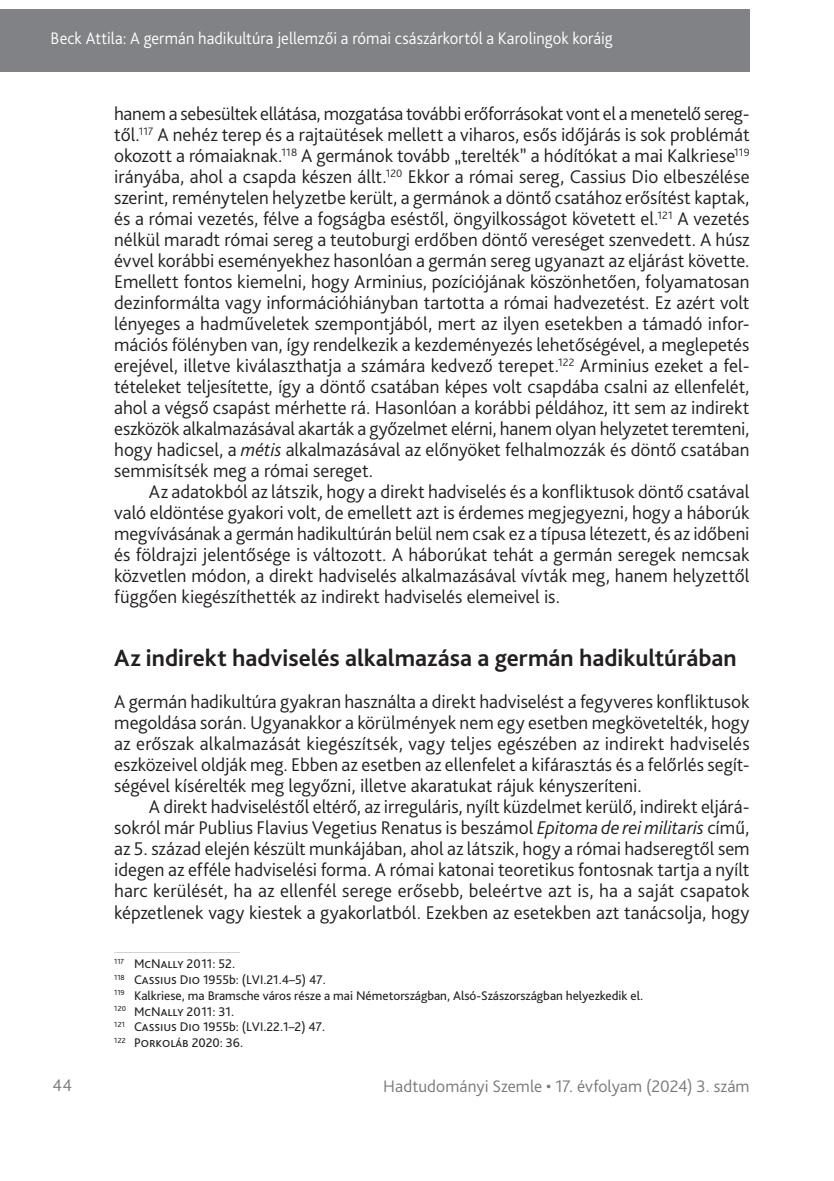
<style>
.page{position:relative;width:834px;height:1181px;background:#fff}
.page>*{position:absolute;margin:0;border:0;box-sizing:border-box;transform-origin:0 0}
._1_1__Head{font:700 24.5px "Bliss Pro";color:#231f20}
._1__Body{font:300 19.25px/21px "Bliss Pro";color:#231f20;text-align:justify}
._2__Body_1st_paragraph{font:300 19.25px/21px "Bliss Pro";color:#231f20;text-align:justify}
.t1{font:300 17.5px "Bliss Pro";color:#fff;scale:.95 1}
.t2{font:300 17.5px "Bliss Pro";letter-spacing:.005em;color:#767a7c}
.Lábjegyzet{font:13.12px "Bliss Pro";color:#231f20}
.s1{font-style:italic}
</style>
<div class="page">
<div style="left:0;top:9px;width:749px;height:63px;background:#808285"></div>
<hr style="left:114px;top:952px;width:126px;height:1px;background:#d1d2d4">
<p class="t1" style="left:51px;top:27px;width:593px">Beck Attila: A germán hadikultúra jellemzői a római császárkortól a Karolingok koráig</p>
<p class="_1__Body" style="left:114px;top:103px;width:637px">hanem a sebesültek ellátása, mozgatása további erőforrásokat vont el a menetelő sereg&shy;től.<sup>117</sup> A nehéz terep és a rajtaütések mellett a viharos, esős időjárás is sok problémát okozott a rómaiaknak.<sup>118</sup> A germánok tovább „terelték” a hódítókat a mai Kalkriese<sup>119 </sup>irányába, ahol a csapda készen állt.<sup>120</sup> Ekkor a római sereg, Cassius Dio elbeszélése szerint, reménytelen helyzetbe került, a germánok a döntő csatához erősítést kaptak, és a római vezetés, félve a fogságba eséstől, öngyilkosságot követett el.<sup>121</sup> A vezetés nélkül maradt római sereg a teutoburgi erdőben döntő vereséget szenvedett. A húsz évvel korábbi eseményekhez hasonlóan a germán sereg ugyanazt az eljárást követte.<br>Emellett fontos kiemelni, hogy Arminius, pozíciójának köszönhetően, folyamatosan dezinformálta vagy információhiányban tartotta a római hadvezetést. Ez azért volt lényeges a hadműveletek szempontjából, mert az ilyen esetekben a támadó infor&shy;mációs fölényben van, így rendelkezik a kezdeményezés lehetőségével, a meglepetés erejével, illetve kiválaszthatja a számára kedvező terepet.<sup>122</sup> Arminius ezeket a fel&shy;tételeket teljesítette, így a döntő csatában képes volt csapdába csalni az ellenfelét, ahol a végső csapást mérhette rá. Hasonlóan a korábbi példához, itt sem az indirekt eszközök alkalmazásával akarták a győzelmet elérni, hanem olyan helyzetet teremteni, hogy hadicsel, a <span class="s1">métis</span> alkalmazásával az előnyöket felhalmozzák és döntő csatában semmisítsék meg a római sereget.</p>
<p class="_1__Body" style="left:114px;top:481px;width:637px;text-indent:35px">Az adatokból az látszik, hogy a direkt hadviselés és a konfliktusok döntő csatával való eldöntése gyakori volt, de emellett azt is érdemes megjegyezni, hogy a háborúk megvívásának a germán hadikultúrán belül nem csak ez a típusa létezett, és az időbeni és földrajzi jelentősége is változott. A háborúkat tehát a germán seregek nemcsak közvetlen módon, a direkt hadviselés alkalmazásával vívták meg, hanem helyzettől függően kiegészíthették az indirekt hadviselés elemeivel is.</p>
<p class="_1_1__Head" style="left:114px;top:643px;width:624px">Az indirekt hadviselés alkalmazása a germán hadikultúrában</p>
<p class="_2__Body_1st_paragraph" style="left:114px;top:691px;width:636px">A germán hadikultúra gyakran használta a direkt hadviselést a fegyveres konfliktusok megoldása során. Ugyanakkor a körülmények nem egy esetben megkövetelték, hogy az erőszak alkalmazását kiegészítsék, vagy teljes egészében az indirekt hadviselés eszközeivel oldják meg. Ebben az esetben az ellenfelet a kifárasztás és a felőrlés segít&shy;ségével kísérelték meg legyőzni, illetve akaratukat rájuk kényszeríteni.</p>
<p class="_1__Body" style="left:114px;top:796px;width:637px;text-indent:35px">A direkt hadviseléstől eltérő, az irreguláris, nyílt küzdelmet kerülő, indirekt eljárá&shy;sokról már Publius Flavius Vegetius Renatus is beszámol <span class="s1">Epitoma de rei militaris</span> című, az -5. század elején készült munkájában, ahol az látszik, hogy a római hadseregtől sem idegen az efféle hadviselési forma. A római katonai teoretikus fontosnak tartja a nyílt harc kerülését, ha az ellenfél serege erősebb, beleértve azt is, ha a saját csapatok képzetlenek vagy kiestek a gyakorlatból. Ezekben az esetekben azt tanácsolja, hogy</p>
<p class="Lábjegyzet" style="left:114px;top:955px;width:122px"><sup>117</sup> McNally 2011: 52.</p>
<p class="Lábjegyzet" style="left:114px;top:971px;width:213px"><sup>118</sup> Cassius Dio 1955b: (LVI.21.4–5) 47.</p>
<p class="Lábjegyzet" style="left:114px;top:987px;width:530px"><sup>119</sup> Kalkriese, ma Bramsche város része a mai Németországban, Alsó-Szászországban helyezkedik el.</p>
<p class="Lábjegyzet" style="left:114px;top:1003px;width:121px"><sup>120</sup> McNally 2011: 31.</p>
<p class="Lábjegyzet" style="left:114px;top:1018px;width:212px"><sup>121</sup> Cassius Dio 1955b: (LVI.22.1–2) 47.</p>
<p class="Lábjegyzet" style="left:114px;top:1034px;width:130px"><sup>122</sup> Porkoláb 2020: 36.</p>
<p class="t2" style="left:52px;top:1074px;width:21px">44</p>
<p class="t2" style="left:383px;top:1075px;width:368px">Hadtudományi Szemle • 17. évfolyam (2024) 3. szám</p>
</div>
